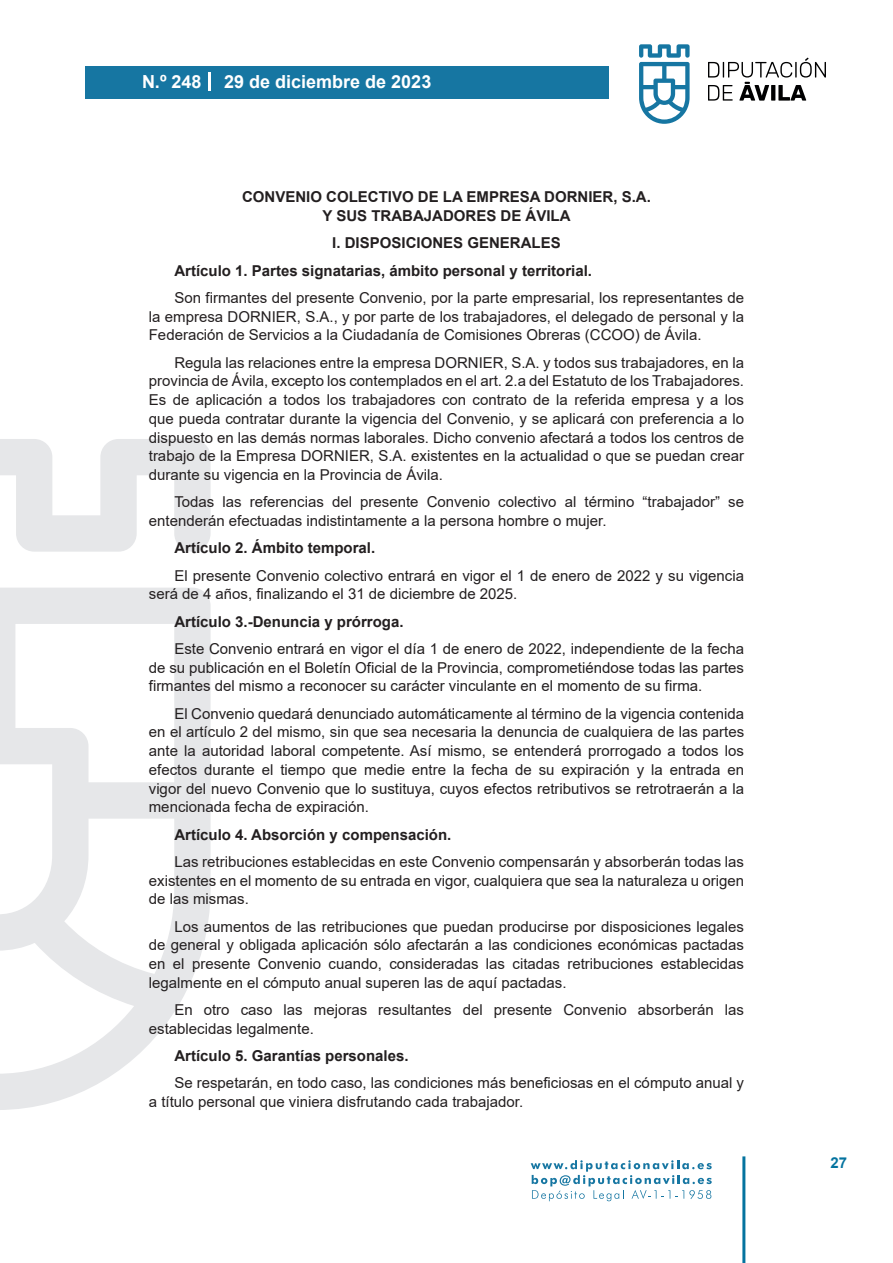
<style>
.page{position:relative;width:893px;height:1263px;background:#fff}
.page>*{position:absolute;margin:0;border:0;box-sizing:border-box;transform-origin:0 0}
.t1{font:700 18px "Arial";color:#fff}
.texto_normal{font:15px/18.8px "Arial";color:#231f20;text-align:justify}
.texto_normal-2{font:700 15px "Arial";color:#231f20}
.texto_centrado{font:700 15px/18.8px "Arial";color:#231f20;text-align:center}
.t2{font:700 15px "Arial";color:#04739f}
</style>
<div class="page">
<svg style="left:531px;top:1160px;width:181px;height:41px"></svg>
<div style="left:85px;top:66px;width:523px;height:33px;background:#1676a2"></div>
<svg style="left:639px;top:44px;width:51px;height:80px"></svg>
<svg style="left:708px;top:58px;width:118px;height:43px"></svg>
<hr style="left:742px;top:1156px;width:3px;height:107px;background:#04739f">
<svg style="left:208px;top:72px;width:2px;height:18px"></svg>
<svg style="left:0;top:439px;width:211px;height:671px"></svg>
<p class="t1" style="left:142px;top:69px;width:61px">N.º 248</p>
<p class="t1" style="left:224px;top:69px;width:209px">29 de diciembre de 2023</p>
<p class="texto_centrado" style="left:242px;top:188px;width:410px">CONVENIO COLECTIVO DE LA EMPRESA DORNIER, S.A.<br>Y SUS TRABAJADORES DE ÁVILA</p>
<p class="texto_centrado" style="left:332px;top:234px;width:230px">I. DISPOSICIONES GENERALES</p>
<p class="texto_normal-2" style="left:174px;top:260px;width:419px">Artículo 1. Partes signatarias, ámbito personal y territorial.</p>
<p class="texto_normal" style="left:149px;top:288px;width:597px;text-indent:26px">Son firmantes del presente Convenio, por la parte empresarial, los representantes de la empresa DORNIER, S.A., y por parte de los trabajadores, el delegado de personal y la Federación de Servicios a la Ciudadanía de Comisiones Obreras (CCOO) de Ávila.</p>
<p class="texto_normal" style="left:149px;top:353px;width:597px;text-indent:26px">Regula las relaciones entre la empresa DORNIER, S.A. y todos sus trabajadores, en la provincia de Ávila, excepto los contemplados en el art. 2.a del Estatuto de los Trabajadores.<br>Es de aplicación a todos los trabajadores con contrato de la referida empresa y a los que pueda contratar durante la vigencia del Convenio, y se aplicará con preferencia a lo dispuesto en las demás normas laborales. Dicho convenio afectará a todos los centros de trabajo de la Empresa DORNIER, S.A. existentes en la actualidad o que se puedan crear durante su vigencia en la Provincia de Ávila.</p>
<p class="texto_normal" style="left:149px;top:493px;width:597px;text-indent:26px">Todas las referencias del presente Convenio colectivo al término “trabajador” se entenderán efectuadas indistintamente a la persona hombre o mujer.</p>
<p class="texto_normal-2" style="left:174px;top:537px;width:202px">Artículo 2. Ámbito temporal.</p>
<p class="texto_normal" style="left:149px;top:566px;width:597px;text-indent:26px">El presente Convenio colectivo entrará en vigor el 1 de enero de 2022 y su vigencia será de 4 años, finalizando el 31 de diciembre de 2025.</p>
<p class="texto_normal-2" style="left:174px;top:611px;width:231px">Artículo 3.-Denuncia y prórroga.</p>
<p class="texto_normal" style="left:149px;top:639px;width:597px;text-indent:26px">Este Convenio entrará en vigor el día 1 de enero de 2022, independiente de la fecha de su publicación en el Boletín Oficial de la Provincia, comprometiéndose todas las partes firmantes del mismo a reconocer su carácter vinculante en el momento de su firma.</p>
<p class="texto_normal" style="left:149px;top:704px;width:597px;text-indent:26px">El Convenio quedará denunciado automáticamente al término de la vigencia contenida en el artículo 2 del mismo, sin que sea necesaria la denuncia de cualquiera de las partes ante la autoridad laboral competente. Así mismo, se entenderá prorrogado a todos los efectos durante el tiempo que medie entre la fecha de su expiración y la entrada en vigor del nuevo Convenio que lo sustituya, cuyos efectos retributivos se retrotraerán a la mencionada fecha de expiración.</p>
<p class="texto_normal-2" style="left:174px;top:824px;width:279px">Artículo 4. Absorción y compensación.</p>
<p class="texto_normal" style="left:149px;top:852px;width:597px;text-indent:26px">Las retribuciones establecidas en este Convenio compensarán y absorberán todas las existentes en el momento de su entrada en vigor, cualquiera que sea la naturaleza u origen de las mismas.</p>
<p class="texto_normal" style="left:149px;top:917px;width:597px;text-indent:26px">Los aumentos de las retribuciones que puedan producirse por disposiciones legales de general y obligada aplicación sólo afectarán a las condiciones económicas pactadas en el presente Convenio cuando, consideradas las citadas retribuciones establecidas legalmente en el cómputo anual superen las de aquí pactadas.</p>
<p class="texto_normal" style="left:149px;top:1000px;width:597px;text-indent:26px">En otro caso las mejoras resultantes del presente Convenio absorberán las establecidas legalmente.</p>
<p class="texto_normal-2" style="left:174px;top:1045px;width:236px">Artículo 5. Garantías personales.</p>
<p class="texto_normal" style="left:149px;top:1074px;width:597px;text-indent:26px">Se respetarán, en todo caso, las condiciones más beneficiosas en el cómputo anual y a título personal que viniera disfrutando cada trabajador.</p>
<p class="t2" style="left:831px;top:1152px;width:18px">27</p>
</div>
